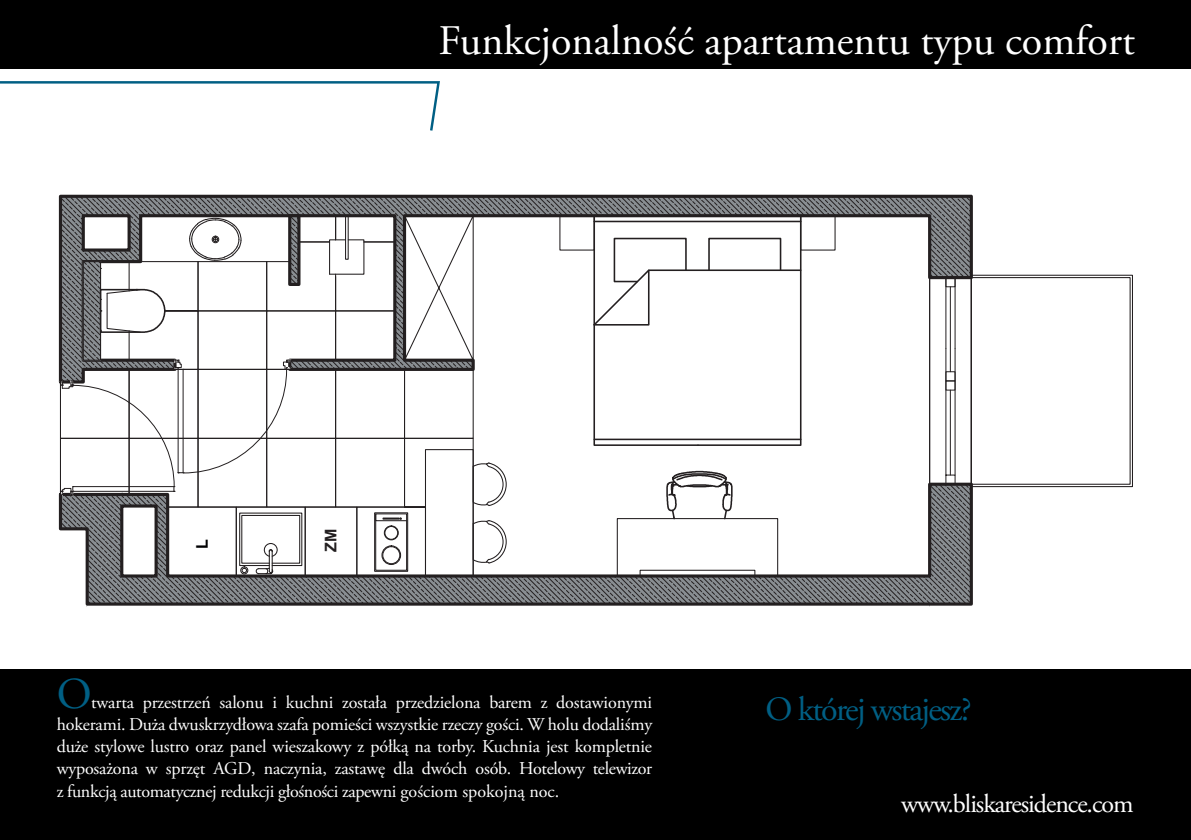
<style>
.page{position:relative;width:1191px;height:840px;background:#fff}
.page>*{position:absolute;margin:0;border:0;box-sizing:border-box;transform-origin:0 0}
.t1{font:44px "Adobe Garamond Pro";color:#005f84}
.t2{font:42px "Adobe Garamond Pro";color:#fff}
.t3{font:34px "Adobe Garamond Pro";letter-spacing:-.05em;color:#005f84}
.t4{font:26px "Adobe Garamond Pro";letter-spacing:-.04em;color:#fff}
.t5{font:18px/22px "Adobe Garamond Pro";letter-spacing:-.02em;color:#fff;text-align:justify}
.t6{font:700 16px "Arial";color:#231f20}
.t7{font:700 16px "Arial";color:#000002}
</style>
<div class="page">
<svg style="left:58px;top:487px;width:916px;height:120px"></svg>
<svg style="left:972px;top:276px;width:159px;height:209px"></svg>
<div style="left:970px;top:274px;width:163px;height:213px;border:1px solid #231f20"></div>
<svg style="left:59px;top:195px;width:913px;height:409px"></svg>
<div style="left:0;top:669px;width:1191px;height:170px;background:#000"></div>
<div style="left:0;top:0;width:1191px;height:68px;background:#000"></div>
<svg style="left:0;top:81px;width:440px;height:50px"></svg>
<h2 class="t2" style="left:438px;top:15px;width:698px">Funkcjonalność apartamentu typu comfort</h2>
<p class="t7" style="left:192px;top:548px;width:11px;rotate:-90deg">L</p>
<p class="t6" style="left:320px;top:551px;width:25px;rotate:-90deg">ZM</p>
<h1 class="t1" style="left:57px;top:667px;width:36px">O</h1>
<p class="t5" style="left:57px;top:692px;width:597px;text-indent:35px">twarta przestrzeń salonu i kuchni została przedzielona barem z dostawionymi hokerami. Duża dwuskrzydłowa szafa pomieści wszystkie rzeczy gości. W holu dodaliśmy duże stylowe lustro oraz panel wieszakowy z półką na torby. Kuchnia jest kompletnie wyposażona w sprzęt AGD, naczynia, zastawę dla dwóch osób. Hotelowy telewizor z funkcją automatycznej redukcji głośności zapewni gościom spokojną noc.</p>
<h3 class="t3" style="left:765px;top:688px;width:207px">O której wstajesz?</h3>
<h3 class="t4" style="left:901px;top:787px;width:234px">www.bliskaresidence.com</h3>
</div>
